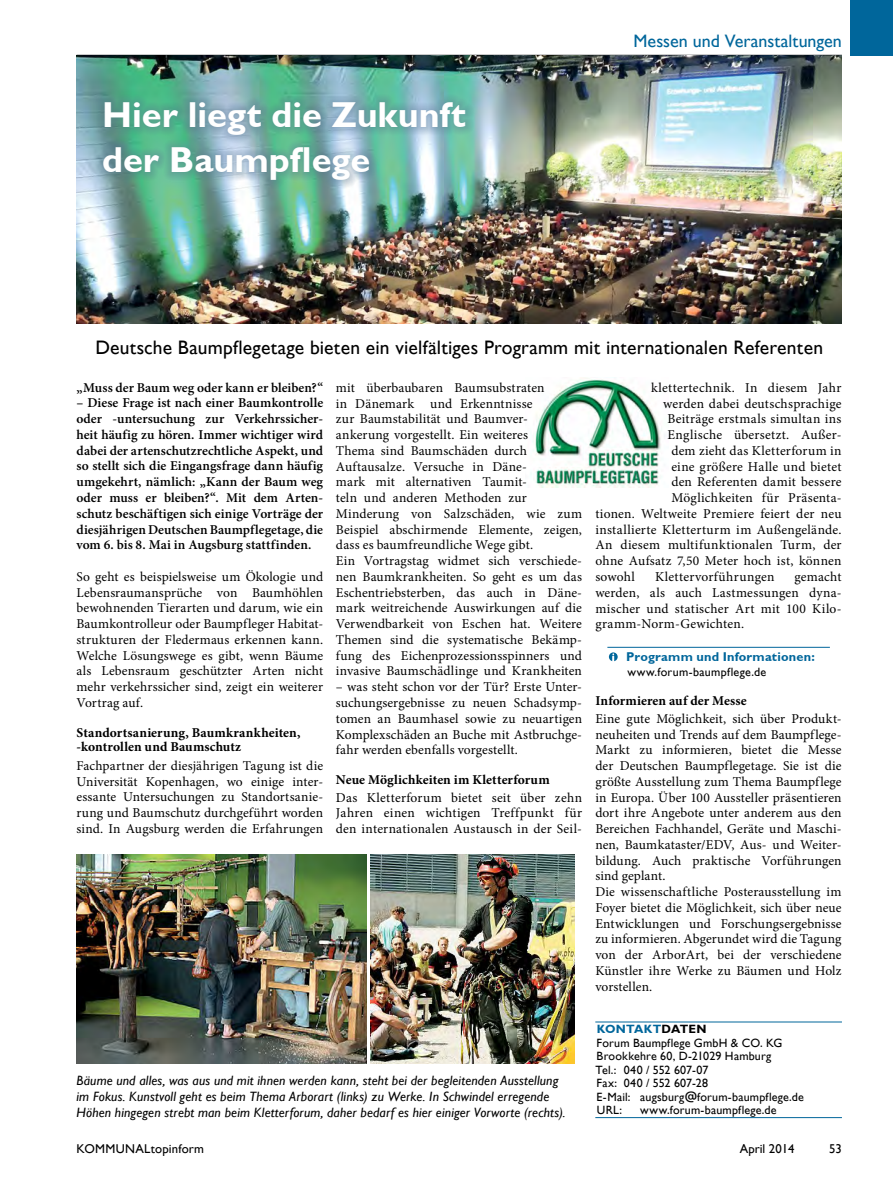
<style>
.page{position:relative;width:893px;height:1191px;background:#fff}
.page>*{position:absolute;margin:0;border:0;box-sizing:border-box;transform-origin:0 0}
.t1{font:700 36px/45px "Gill Sans";color:#fff}
.t2{font:19.5px "Gill Sans";letter-spacing:.01em;color:#000}
.t3{font:18px "Gill Sans";color:#00669b}
.t4{font:13.5px/15.8px "Minion Pro";letter-spacing:.01em;color:#000;text-align:justify}
.t5{font:600 13.5px/15.8px "Minion Pro";color:#000;text-align:justify}
.t6{font:italic 13.5px/15.8px "Gill Sans";letter-spacing:.01em;color:#000}
.t7{font:700 13.5px/14.2px "Minion Pro";letter-spacing:.005em;color:#000}
.t8{font:12.75px "Gill Sans";letter-spacing:.01em;color:#000}
.t9{font:700 12.75px "Gill Sans";letter-spacing:.015em;color:#00669b}
.t10{font:12px/13.5px "Gill Sans";letter-spacing:.015em;color:#000}
.s1{font-weight:700;color:#00669b}
.s2{font-weight:700}
</style>
<div class="page">
<div style="left:850px;top:0;width:43px;height:55px;background:#00669b"></div>
<img style="left:530px;top:377px;width:135px;height:110px">
<img style="left:77px;top:55px;width:765px;height:268px">
<div style="left:95px;top:94px;width:379px;height:94px;background:#55758d;opacity:.75"></div>
<hr style="left:595px;top:1021px;width:247px;height:1px;background:#00669b">
<hr style="left:595px;top:1117px;width:247px;height:1px;background:#00669b">
<img style="left:77px;top:855px;width:290px;height:208px">
<img style="left:371px;top:855px;width:203px;height:208px">
<svg style="left:609px;top:652px;width:9px;height:10px"></svg>
<hr style="left:607px;top:647px;width:223px;height:1px;background:#00669b">
<h1 class="t1" style="left:102px;top:92px;width:365px">Hier liegt die Zukunft der Baumpflege</h1>
<h3 class="t3" style="left:633px;top:30px;width:210px">Messen und Veranstaltungen</h3>
<h2 class="t2" style="left:95px;top:335px;width:729px">Deutsche Baumpflegetage bieten ein vielfältiges Programm mit internationalen Referenten</h2>
<p class="t5" style="left:77px;top:379px;width:248px">„Muss der Baum weg oder kann er bleiben?“</p>
<p class="t5" style="left:77px;top:395px;width:248px">– Diese Frage ist nach einer Baumkontrolle oder -untersuchung zur Verkehrssicher&shy;heit häufig zu hören. Immer wichtiger wird dabei der artenschutzrechtliche Aspekt, und so stellt sich die Eingangsfrage dann häufig umgekehrt, nämlich: „Kann der Baum weg oder muss er bleiben?“. Mit dem Arten&shy;schutz beschäftigen sich einige Vorträge der diesjährigen Deutschen Baumpflegetage, die vom 6. bis 8. Mai in Augsburg stattfinden.</p>
<p class="t4" style="left:77px;top:568px;width:248px">So geht es beispielsweise um Ökologie und Lebensraumansprüche von Baumhöhlen bewohnenden Tierarten und darum, wie ein Baumkontrolleur oder Baumpfleger Habitat&shy;strukturen der Fledermaus erkennen kann.<br>Welche Lösungswege es gibt, wenn Bäume als Lebensraum geschützter Arten nicht mehr verkehrssicher sind, zeigt ein weiterer Vortrag auf.</p>
<p class="t7" style="left:77px;top:725px;width:225px">Standortsanierung, Baumkrankheiten, -kontrollen und Baumschutz</p>
<p class="t4" style="left:77px;top:757px;width:248px">Fachpartner der diesjährigen Tagung ist die Universität Kopenhagen, wo einige inter&shy;essante Untersuchungen zu Standortsanie&shy;rung und Baumschutz durchgeführt worden sind. In Augsburg werden die Erfahrungen</p>
<p class="t4" style="left:336px;top:380px;width:248px;text-align:left">mit überbaubaren Baumsubstraten<br>in Dänemark und Erkenntnisse<br>zur Baumstabilität und Baumver&shy;ankerung vorgestellt. Ein weiteres<br>Thema sind Baumschäden durch Auftausalze. Versuche in Däne-<br>mark mit alternativen Taumit-<br>teln und anderen Methoden zur Minderung von Salzschäden, wie zum Beispiel abschirmende Elemente, zeigen, dass es baumfreundliche Wege gibt.<br>Ein Vortragstag widmet sich verschiede&shy;nen Baumkrankheiten. So geht es um das Eschentriebsterben, das auch in Däne&shy;mark weitreichende Auswirkungen auf die Verwendbarkeit von Eschen hat. Weitere Themen sind die systematische Bekämp&shy;fung des Eichenprozessionsspinners und invasive Baumschädlinge und Krankheiten</p>
<p class="t4" style="left:336px;top:679px;width:248px">– was steht schon vor der Tür? Erste Unter&shy;suchungsergebnisse zu neuen Schadsymp&shy;tomen an Baumhasel sowie zu neuartigen Komplexschäden an Buche mit Astbruchge&shy;fahr werden ebenfalls vorgestellt.</p>
<p class="t7" style="left:336px;top:772px;width:215px">Neue Möglichkeiten im Kletterforum</p>
<p class="t4" style="left:336px;top:789px;width:248px">Das Kletterforum bietet seit über zehn Jahren einen wichtigen Treffpunkt für den internationalen Austausch in der Seil-</p>
<p class="t4" style="left:651px;top:380px;width:192px">klettertechnik. In diesem Jahr</p>
<p class="t4" style="left:663px;top:395px;width:180px">werden dabei deutschsprachige</p>
<p class="t4" style="left:668px;top:411px;width:175px">Beiträge erstmals simultan ins</p>
<p class="t4" style="left:668px;top:427px;width:176px">Englische übersetzt. Außer-</p>
<p class="t4" style="left:671px;top:443px;width:172px">dem zieht das Kletterforum in</p>
<p class="t4" style="left:671px;top:458px;width:172px">eine größere Halle und bietet</p>
<p class="t4" style="left:671px;top:474px;width:172px">den Referenten damit bessere</p>
<p class="t4" style="left:671px;top:490px;width:172px">Möglichkeiten für Präsenta-</p>
<p class="t4" style="left:595px;top:506px;width:248px">tionen. Weltweite Premiere feiert der neu</p>
<p class="t4" style="left:595px;top:521px;width:248px">installierte Kletterturm im Außengelände.</p>
<p class="t4" style="left:595px;top:537px;width:248px">An diesem multifunktionalen Turm, der</p>
<p class="t4" style="left:595px;top:553px;width:248px">ohne Aufsatz 7,50 Meter hoch ist, können</p>
<p class="t4" style="left:595px;top:569px;width:41px">sowohl</p>
<p class="t4" style="left:655px;top:569px;width:121px">Klettervorführungen</p>
<p class="t4" style="left:595px;top:569px;width:248px;text-indent:199px">gemacht werden, als auch Lastmessungen dyna&shy;mischer und statischer Art mit 100 Kilo&shy;gramm-Norm-Gewichten.</p>
<p class="t9" style="left:626px;top:649px;width:190px">Programm und Informationen:</p>
<p class="t10" style="left:627px;top:665px;width:140px">www.forum-baumpflege.de</p>
<p class="t7" style="left:595px;top:693px;width:153px">Informieren auf der Messe</p>
<p class="t4" style="left:595px;top:710px;width:248px;text-align:left">Eine gute Möglichkeit, sich über Produkt&shy;neuheiten und Trends auf dem Baumpflege-Markt zu informieren, bietet die Messe der Deutschen Baumpflegetage. Sie ist die größte Ausstellung zum Thema Baumpflege in Europa. Über 100 Aussteller präsentieren dort ihre Angebote unter anderem aus den Bereichen Fachhandel, Geräte und Maschi&shy;nen, Baumkataster/EDV, Aus- und Weiter&shy;bildung. Auch praktische Vorführungen sind geplant.<br>Die wissenschaftliche Posterausstellung im Foyer bietet die Möglichkeit, sich über neue Entwicklungen und Forschungsergebnisse zu informieren. Abgerundet wird die Tagung von der ArborArt, bei der verschiedene Künstler ihre Werke zu Bäumen und Holz vorstellen.</p>
<p class="t6" style="left:77px;top:1072px;width:490px">Bäume und alles, was aus und mit ihnen werden kann, steht bei der begleitenden Ausstellung im Fokus. Kunstvoll geht es beim Thema Arborart (links) zu Werke. In Schwindel erregende<br>Höhen hingegen strebt man beim Kletterforum, daher bedarf es hier einiger Vorworte (rechts).</p>
<p class="t10" style="left:595px;top:1022px;width:210px"><span class="s1">Kon takt</span><span class="s2">daten<br></span>Forum Baumpflege GmbH &amp; CO. KG<br>Brookkehre 60, D-21029 Hamburg<br>Tel.: 040 / 552 607-07<br>Fax: 040 / 552 607-28<br>E-Mail: augsburg@forum-baumpflege.de<br>URL:</p>
<p class="t10" style="left:640px;top:1103px;width:138px">www.forum-baumpflege.de</p>
<p class="t8" style="left:77px;top:1141px;width:129px">KOMMUNALtopinform</p>
<p class="t8" style="left:740px;top:1141px;width:56px">April 2014</p>
<p class="t8" style="left:829px;top:1141px;width:14px">53</p>
</div>
